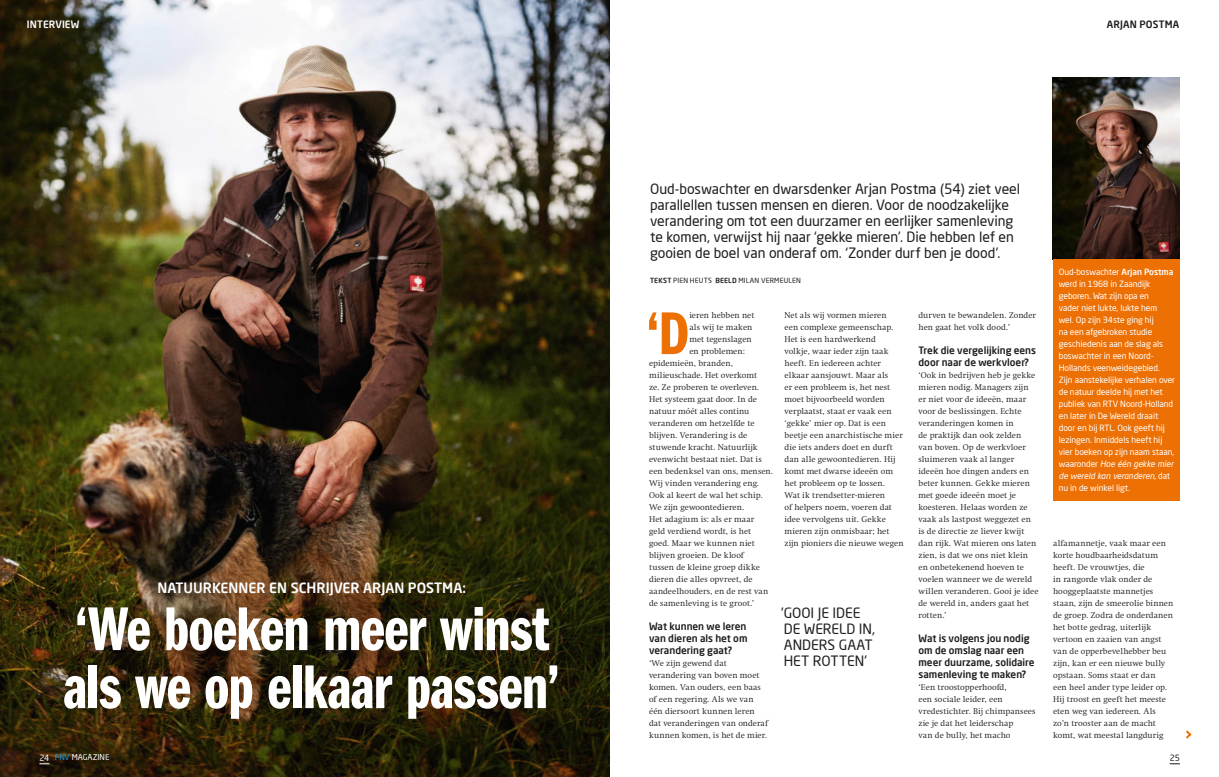
<style>
.page{position:relative;width:1219px;height:777px;background:#fff}
.page>*{position:absolute;margin:0;border:0;box-sizing:border-box;transform-origin:0 0}
.t1{font:64px/58px "ITC Franklin Gothic Std Dm Cp";letter-spacing:-.01em;color:#fff}
.t2{font:62.5px "ITC Franklin Gothic Std Dm Cp";color:#ed7005}
.t3{font:14px/16px "Neo Sans Pro";letter-spacing:-.005em;color:#1d1d1b}
.t4{font:500 14px "Neo Sans Pro";color:#fff}
.t5{font:500 10px/12px "Neo Sans Pro";color:#1d1d1b}
.t6{font:500 10px "Neo Sans Pro";letter-spacing:.02em;color:#1d1d1b}
.t7{font:500 10px "Neo Sans Pro";letter-spacing:.01em;color:#fff}
.t8{font:300 8.5px/12px "Swift LT Pro";letter-spacing:.01em;color:#1d1d1b}
.t9{font:8.5px/12px "Neo Sans Pro";letter-spacing:-.005em;color:#fff}
.t10{font:8.5px "Neo Sans Pro";color:#1d1d1b}
.t11{font:8px "Neo Sans Pro";color:#fff}
.t12{font:7px "Neo Sans Pro";letter-spacing:.02em;color:#1d1d1b}
.s1{font-weight:500}
.s2{font-style:italic}
.s3{color:#00a3e3}
</style>
<div class="page">
<img style="left:0;top:0;width:609px;height:777px">
<img style="left:1053px;top:78px;width:126px;height:182px">
<div style="left:1053px;top:260px;width:126px;height:241px;background:#ed7005"></div>
<svg style="left:1186px;top:730px;width:5px;height:8px"></svg>
<p class="t7" style="left:27px;top:18px;width:54px">INTERVIEW</p>
<h3 class="t4" style="left:158px;top:579px;width:310px">NATUURKENNER EN SCHRIJVER ARJAN POSTMA:</h3>
<h1 class="t1" style="left:63px;top:601px;width:499px">‘We boeken meer winst als we op elkaar passen’</h1>
<p class="t3" style="left:650px;top:180px;width:372px">Oud-boswachter en dwarsdenker Arjan Postma (54) ziet veel parallellen tussen mensen en dieren. Voor de noodzakelijke verandering om tot een duurzamer en eerlijker samenleving te komen, verwijst hij naar ‘gekke mieren’. Die hebben lef en gooien de boel van onderaf om. ‘Zonder durf ben je dood’.</p>
<p class="t6" style="left:1107px;top:18px;width:74px">ARJAN POSTMA</p>
<p class="t12" style="left:650px;top:276px;width:152px"><span class="s1">TEKST</span> PIEN HEUTS <span class="s1">BEELD</span> MILAN VERMEULEN</p>
<p class="t9" style="left:1059px;top:265px;width:118px">Oud-boswachter <span class="s1">Arjan Postma </span>werd in 1968 in Zaandijk geboren. Wat zijn opa en<br>vader niet lukte, lukte hem<br>wel. Op zijn 34ste ging hij<br>na een afgebroken studie geschiedenis aan de slag als boswachter in een Noord-<br>Hollands veenweidegebied.<br>Zijn aanstekelijke verhalen over de natuur deelde hij met het publiek van RTV Noord-Holland en later in De Wereld draait door en bij RTL. Ook geeft hij lezingen. Inmiddels heeft hij vier boeken op zijn naam staan, waaronder <span class="s2">Hoe één gekke mier de wereld kan veranderen</span>, dat nu in de winkel ligt.</p>
<h2 class="t2" style="left:646px;top:299px;width:45px">‘D</h2>
<p class="t8" style="left:689px;top:309px;width:66px">ieren hebben net</p>
<p class="t8" style="left:784px;top:309px;width:121px">Net als wij vormen mieren<br>een complexe gemeenschap.<br>Het is een hardwerkend<br>volkje, waar ieder zijn taak heeft. En iedereen achter elkaar aansjouwt. Maar als<br>er een probleem is, het nest moet bijvoorbeeld worden verplaatst, staat er vaak een ‘gekke’ mier op. Dat is een beetje een anarchistische mier die iets anders doet en durft dan alle gewoontedieren. Hij komt met dwarse ideeën om het probleem op te lossen.<br>Wat ik trendsetter-mieren<br>of helpers noem, voeren dat idee vervolgens uit. Gekke mieren zijn onmisbaar; het zijn pioniers die nieuwe wegen</p>
<p class="t8" style="left:918px;top:309px;width:119px">durven te bewandelen. Zonder hen gaat het volk dood.’</p>
<p class="t8" style="left:689px;top:321px;width:65px">als wij te maken</p>
<p class="t8" style="left:689px;top:333px;width:64px">met tegenslagen</p>
<p class="t8" style="left:689px;top:345px;width:57px">en problemen:</p>
<p class="t8" style="left:649px;top:357px;width:85px">epidemieën, branden,</p>
<p class="t8" style="left:649px;top:369px;width:109px">milieuschade. Het overkomt</p>
<p class="t8" style="left:649px;top:381px;width:112px">ze. Ze proberen te overleven.</p>
<p class="t8" style="left:649px;top:393px;width:109px">Het systeem gaat door. In de</p>
<p class="t8" style="left:649px;top:405px;width:102px">natuur móét alles continu</p>
<p class="t8" style="left:649px;top:417px;width:107px">veranderen om hetzelfde te</p>
<p class="t8" style="left:649px;top:429px;width:100px">blijven. Verandering is de</p>
<p class="t8" style="left:649px;top:441px;width:110px">stuwende kracht. Natuurlijk</p>
<p class="t8" style="left:649px;top:453px;width:114px">evenwicht bestaat niet. Dat is</p>
<p class="t8" style="left:649px;top:465px;width:126px">een bedenksel van ons, mensen.</p>
<p class="t8" style="left:649px;top:477px;width:112px">Wij vinden verandering eng.</p>
<p class="t8" style="left:649px;top:489px;width:115px">Ook al keert de wal het schip.</p>
<p class="t8" style="left:649px;top:501px;width:97px">We zijn gewoontedieren.</p>
<p class="t8" style="left:649px;top:513px;width:107px">Het adagium is: als er maar</p>
<p class="t8" style="left:649px;top:525px;width:104px">geld verdiend wordt, is het</p>
<p class="t8" style="left:649px;top:537px;width:107px">goed. Maar we kunnen niet</p>
<p class="t8" style="left:649px;top:549px;width:96px">blijven groeien. De kloof</p>
<p class="t8" style="left:649px;top:561px;width:112px">tussen de kleine groep dikke</p>
<p class="t8" style="left:649px;top:573px;width:105px">dieren die alles opvreet, de</p>
<p class="t8" style="left:649px;top:585px;width:121px">aandeelhouders, en de rest van</p>
<p class="t8" style="left:649px;top:597px;width:107px">de samenleving is te groot.’</p>
<p class="t5" style="left:649px;top:620px;width:100px;text-align:justify">Wat kunnen we leren van dieren als het om verandering gaat?</p>
<p class="t8" style="left:649px;top:657px;width:120px">‘We zijn gewend dat verandering van boven moet komen. Van ouders, een baas of een regering. Als we van één diersoort kunnen leren dat veranderingen van onderaf kunnen komen, is het de mier.</p>
<p class="t5" style="left:918px;top:344px;width:119px">Trek die vergelijking eens door naar de werkvloer?</p>
<p class="t8" style="left:918px;top:369px;width:122px">‘Ook in bedrijven heb je gekke mieren nodig. Managers zijn<br>er niet voor de ideeën, maar voor de beslissingen. Echte veranderingen komen in<br>de praktijk dan ook zelden<br>van boven. Op de werkvloer sluimeren vaak al langer ideeën hoe dingen anders en beter kunnen. Gekke mieren met goede ideeën moet je koesteren. Helaas worden ze vaak als lastpost weggezet en is de directie ze liever kwijt dan rijk. Wat mieren ons laten zien, is dat we ons niet klein en onbetekenend hoeven te voelen wanneer we de wereld willen veranderen. Gooi je idee de wereld in, anders gaat het rotten.’</p>
<p class="t5" style="left:918px;top:632px;width:118px">Wat is volgens jou nodig om de omslag naar een meer duurzame, solidaire samenleving te maken?</p>
<p class="t8" style="left:918px;top:681px;width:118px">‘Een troostopperhoofd,<br>een sociale leider, een vredestichter. Bij chimpansees zie je dat het leiderschap<br>van de bully, het macho</p>
<p class="t8" style="left:1053px;top:537px;width:122px">alfamannetje, vaak maar een korte houdbaarheidsdatum heeft. De vrouwtjes, die<br>in rangorde vlak onder de hooggeplaatste mannetjes staan, zijn de smeerolie binnen de groep. Zodra de onderdanen het botte gedrag, uiterlijk vertoon en zaaien van angst van de opperbevelhebber beu zijn, kan er een nieuwe bully opstaan. Soms staat er dan<br>een heel ander type leider op.<br>Hij troost en geeft het meeste eten weg van iedereen. Als zo’n trooster aan de macht komt, wat meestal langdurig</p>
<h3 class="t3" style="left:781px;top:605px;width:95px">’GOOI JE IDEE<br>DE WERELD IN,<br>ANDERS GAAT<br>HET ROTTEN’</h3>
<p class="t11" style="left:55px;top:752px;width:56px"><span class="s3">FNV</span> MAGAZINE</p>
<p class="t10" style="left:1170px;top:752px;width:12px">25</p>
<p class="t9" style="left:39px;top:751px;width:11px">24</p>
</div>
